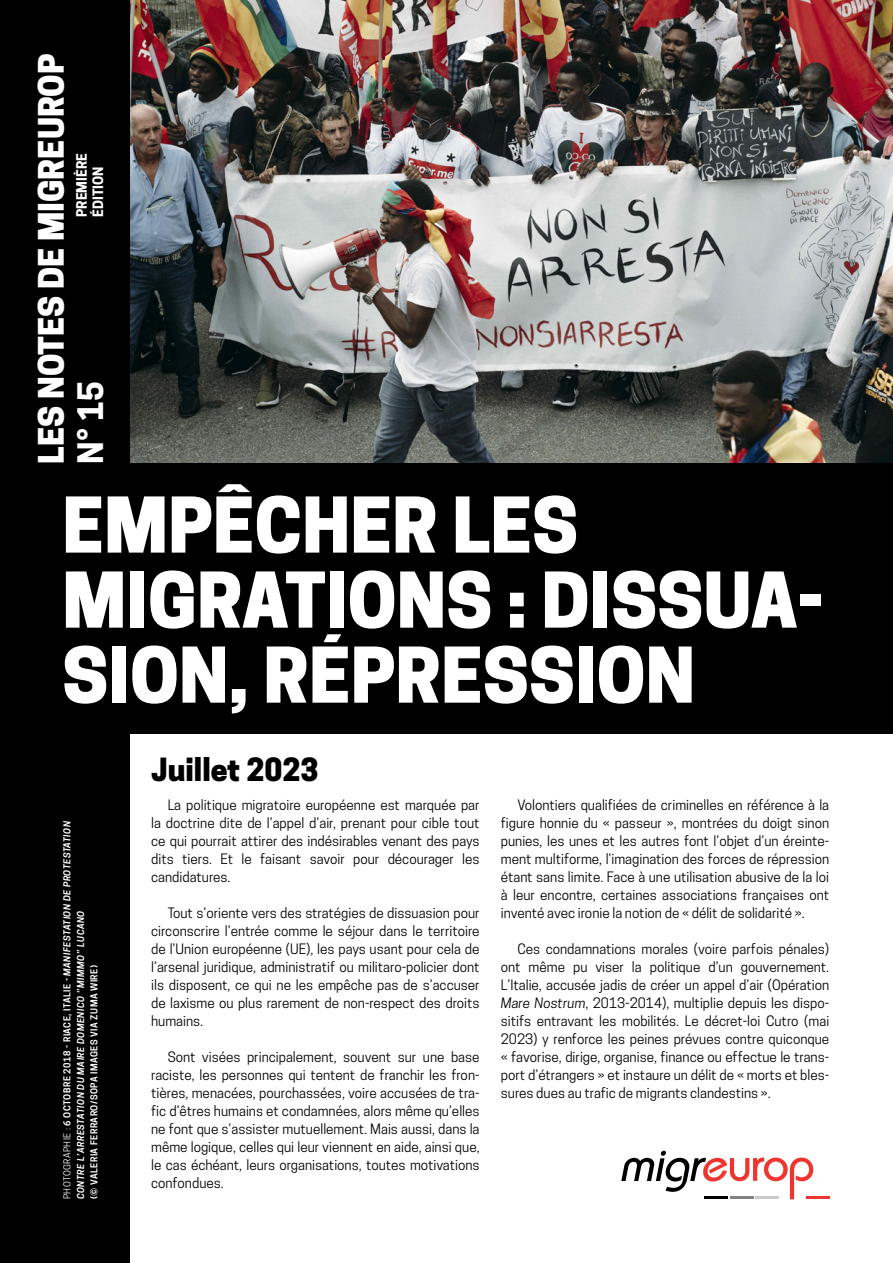
<style>
.page{position:relative;width:893px;height:1263px;background:#fff}
.page>*{position:absolute;margin:0;border:0;box-sizing:border-box;transform-origin:0 0}
.t1{font:800 72px/75px "Cooper Hewitt";color:#fff}
.t2{font:800 33px "Cooper Hewitt";color:#fff}
.t3{font:700 33px "Cooper Hewitt";color:#fff}
.t4{font:800 30px "Cooper Hewitt";color:#000}
.t5{font:13.5px/18px "Cooper Hewitt";color:#000;text-align:justify}
.t6{font:700 13.5px/16.2px "Cooper Hewitt";color:#fff}
.t7{font:italic 600 9px/13.5px "Cooper Hewitt";letter-spacing:.05em;color:#fff}
.t8{font:600 9px "Cooper Hewitt";letter-spacing:.05em;color:#fff}
.s1{font-weight:400;font-style:normal}
.s2{font-style:normal}
.s3{font-style:italic}
</style>
<div class="page">
<img style="left:130px;top:0;width:763px;height:463px">
<div style="left:0;top:0;width:130px;height:1263px;background:#000"></div>
<div style="left:0;top:463px;width:893px;height:270px;background:#000"></div>
<svg style="left:621px;top:1151px;width:192px;height:48px"></svg>
<hr style="left:705px;top:1196px;width:23px;height:3px;background:#000">
<hr style="left:730px;top:1196px;width:23px;height:3px;background:#808285">
<hr style="left:755px;top:1196px;width:23px;height:3px;background:#c9cacc">
<hr style="left:806px;top:1196px;width:23px;height:3px;background:#ee352f">
<h2 class="t2" style="left:32px;top:463px;width:411px;rotate:-90deg">LES NOTES DE MIGREUROP</h2>
<p class="t6" style="left:74px;top:217px;width:65px;rotate:-90deg">PREMIÈRE<br>ÉDITION</p>
<h2 class="t3" style="left:71px;top:463px;width:83px;rotate:-90deg">N° 15</h2>
<h1 class="t1" style="left:62px;top:488px;width:760px">EMPÊCHER LES<br>MIGRATIONS : DISSUA-<br>SION, RÉPRESSION</h1>
<p class="t7" style="left:60px;top:1199px;width:379px;rotate:-90deg"><span class="s1">PHOTOGRAPHIE :</span> <span class="s2">6 OCTOBRE 2018 - RIACE, ITALIE -</span> MANIFESTATION DE PROTESTATION<br>CONTRE L’ARRESTATION DU MAIRE DOMENICO ‘’MIMMO’’ LUCANO</p>
<p class="t8" style="left:89px;top:1199px;width:236px;rotate:-90deg">(© VALERIA FERRARO/SOPA IMAGES VIA ZUMA WIRE)</p>
<h3 class="t4" style="left:151px;top:751px;width:169px">Juillet 2023</h3>
<p class="t5" style="left:151px;top:796px;width:330px;text-indent:16px">La politique migratoire européenne est marquée par la doctrine dite de l’appel d’air, prenant pour cible tout ce qui pourrait attirer des indésirables venant des pays dits tiers. Et le faisant savoir pour décourager les candidatures.</p>
<p class="t5" style="left:151px;top:904px;width:330px;text-indent:16px">Tout s’oriente vers des stratégies de dissuasion pour circonscrire l’entrée comme le séjour dans le territoire de l’Union européenne (UE), les pays usant pour cela de l’arsenal juridique, administratif ou militaro-policier dont ils disposent, ce qui ne les empêche pas de s’accuser de laxisme ou plus rarement de non-respect des droits humains.</p>
<p class="t5" style="left:151px;top:1048px;width:330px;text-indent:16px">Sont visées principalement, souvent sur une base raciste, les personnes qui tentent de franchir les fron&shy;tières, menacées, pourchassées, voire accusées de tra&shy;fic d’êtres humains et condamnées, alors même qu’elles ne font que s’assister mutuellement. Mais aussi, dans la même logique, celles qui leur viennent en aide, ainsi que, le cas échéant, leurs organisations, toutes motivations confondues.</p>
<p class="t5" style="left:501px;top:796px;width:330px;text-indent:16px">Volontiers qualifiées de criminelles en référence à la figure honnie du « passeur », montrées du doigt sinon punies, les unes et les autres font l’objet d’un éreinte&shy;ment multiforme, l’imagination des forces de répression étant sans limite. Face à une utilisation abusive de la loi à leur encontre, certaines associations françaises ont inventé avec ironie la notion de « délit de solidarité ».</p>
<p class="t5" style="left:501px;top:940px;width:330px;text-indent:16px">Ces condamnations morales (voire parfois pénales) ont même pu viser la politique d’un gouvernement.<br>L’Italie, accusée jadis de créer un appel d’air (Opération <span class="s3">Mare Nostrum</span>, 2013-2014), multiplie depuis les dispo&shy;sitifs entravant les mobilités. Le décret-loi Cutro (mai 2023) y renforce les peines prévues contre quiconque « favorise, dirige, organise, finance ou effectue le trans&shy;port d’étrangers » et instaure un délit de « morts et bles&shy;sures dues au trafic de migrants clandestins ».</p>
</div>
